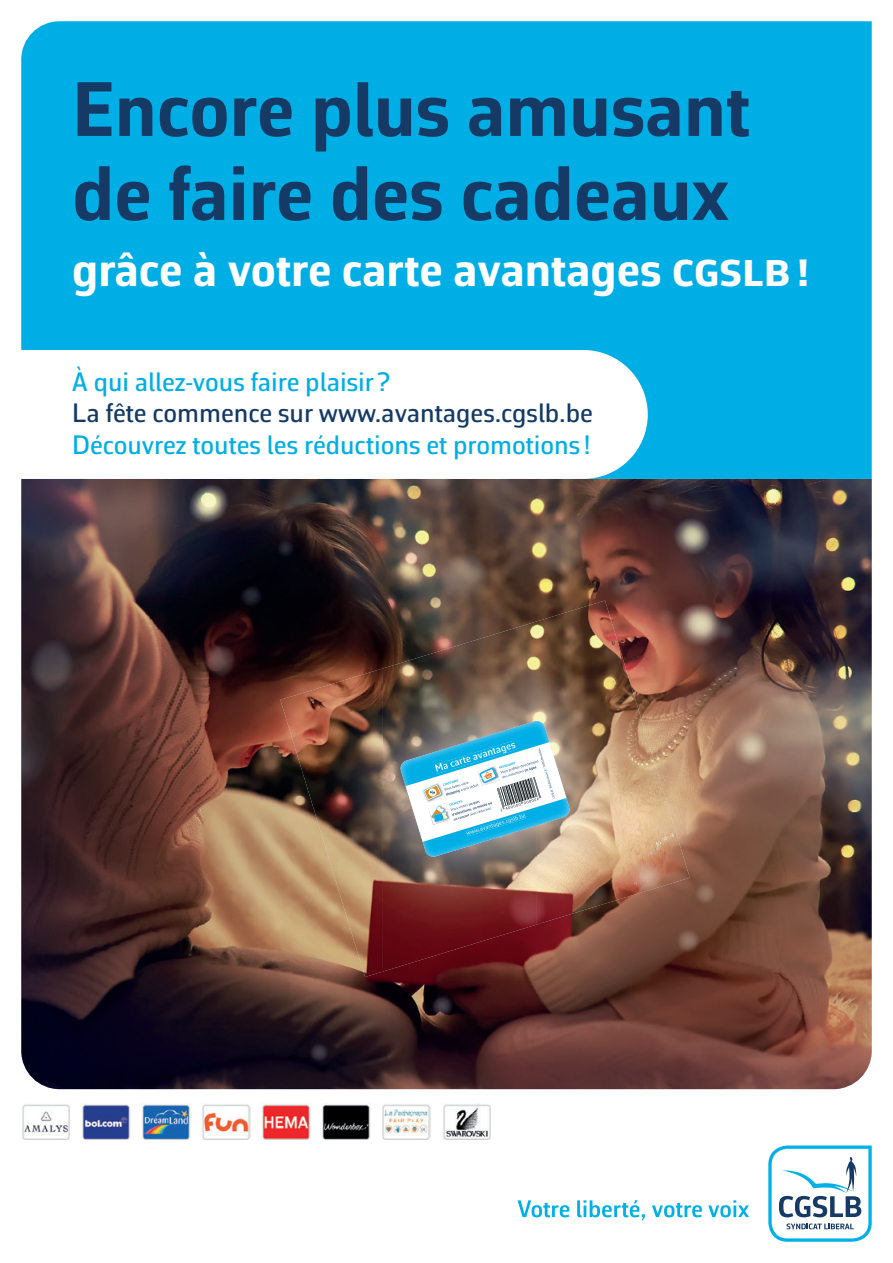
<style>
.page{position:relative;width:893px;height:1263px;background:#fff}
.page>*{position:absolute;margin:0;border:0;box-sizing:border-box;transform-origin:0 0}
.t1{font:700 78px/84px "Corbeau Pro";color:#143a65}
.t2{font:700 48.75px "Corbeau Pro";color:#fff}
.t3{font:500 27px "Corbeau Pro";color:#00aee6}
.t4{font:500 27px "Corbeau Pro";color:#143a65}
</style>
<div class="page">
<div style="left:21px;top:21px;width:851px;height:458px;background:#00aee6"></div>
<img style="left:21px;top:479px;width:851px;height:610px">
<img style="left:21px;top:1104px;width:49px;height:35px">
<img style="left:82px;top:1103px;width:48px;height:36px">
<img style="left:142px;top:1104px;width:48px;height:35px">
<img style="left:202px;top:1104px;width:48px;height:35px">
<img style="left:262px;top:1103px;width:48px;height:36px">
<img style="left:322px;top:1103px;width:49px;height:36px">
<img style="left:382px;top:1104px;width:49px;height:35px">
<img style="left:443px;top:1104px;width:48px;height:35px">
<svg style="left:768px;top:1145px;width:104px;height:97px"></svg>
<svg style="left:518px;top:1200px;width:51px;height:17px"></svg>
<svg style="left:577px;top:1200px;width:68px;height:20px"></svg>
<svg style="left:652px;top:1203px;width:50px;height:14px"></svg>
<svg style="left:708px;top:1200px;width:41px;height:17px"></svg>
<img style="left:382px;top:600px;width:257px;height:162px">
<img style="left:280px;top:668px;width:103px;height:202px">
<img style="left:639px;top:710px;width:51px;height:183px">
<img style="left:382px;top:762px;width:103px;height:210px">
<img style="left:537px;top:762px;width:102px;height:161px">
<img style="left:485px;top:857px;width:52px;height:83px">
<img style="left:332px;top:869px;width:51px;height:108px">
<svg style="left:536px;top:923px;width:6px;height:2px"></svg>
<img style="left:401px;top:742px;width:165px;height:109px">
<img style="left:401px;top:721px;width:148px;height:65px">
<img style="left:435px;top:741px;width:81px;height:33px">
<img style="left:423px;top:798px;width:146px;height:59px">
<img style="left:466px;top:813px;width:60px;height:23px">
<svg style="left:550px;top:788px;width:5px;height:11px"></svg>
<img style="left:544px;top:769px;width:8px;height:20px">
<img style="left:538px;top:748px;width:8px;height:20px">
<img style="left:497px;top:788px;width:1px;height:20px">
<img style="left:498px;top:788px;width:2px;height:19px">
<img style="left:500px;top:787px;width:2px;height:11px">
<img style="left:502px;top:786px;width:1px;height:12px">
<img style="left:503px;top:786px;width:1px;height:12px">
<img style="left:504px;top:786px;width:1px;height:12px">
<img style="left:505px;top:785px;width:2px;height:13px">
<img style="left:507px;top:785px;width:1px;height:13px">
<img style="left:508px;top:784px;width:2px;height:14px">
<img style="left:510px;top:784px;width:1px;height:14px">
<img style="left:511px;top:784px;width:1px;height:14px">
<img style="left:512px;top:783px;width:1px;height:15px">
<img style="left:513px;top:783px;width:2px;height:15px">
<img style="left:515px;top:783px;width:1px;height:15px">
<img style="left:516px;top:782px;width:1px;height:16px">
<img style="left:517px;top:782px;width:2px;height:16px">
<img style="left:519px;top:781px;width:2px;height:17px">
<img style="left:521px;top:781px;width:1px;height:17px">
<img style="left:522px;top:780px;width:2px;height:18px">
<img style="left:524px;top:780px;width:1px;height:18px">
<img style="left:525px;top:779px;width:2px;height:19px">
<img style="left:527px;top:779px;width:1px;height:19px">
<img style="left:528px;top:777px;width:13px;height:21px">
<img style="left:530px;top:778px;width:1px;height:19px">
<img style="left:531px;top:778px;width:2px;height:19px">
<img style="left:533px;top:777px;width:7px;height:21px">
<img style="left:500px;top:798px;width:37px;height:14px">
<img style="left:442px;top:779px;width:17px;height:4px">
<img style="left:444px;top:781px;width:25px;height:8px">
<img style="left:447px;top:789px;width:13px;height:7px">
<img style="left:459px;top:783px;width:20px;height:9px">
<img style="left:449px;top:800px;width:14px;height:3px">
<img style="left:450px;top:803px;width:2px;height:8px">
<svg style="left:468px;top:800px;width:12px;height:1px"></svg>
<img style="left:452px;top:801px;width:40px;height:15px">
<img style="left:453px;top:814px;width:16px;height:7px">
<img style="left:469px;top:807px;width:22px;height:9px">
<img style="left:500px;top:760px;width:39px;height:14px">
<img style="left:502px;top:769px;width:22px;height:9px">
<svg style="left:524px;top:765px;width:13px;height:7px"></svg>
<img style="left:422px;top:783px;width:22px;height:20px">
<img style="left:424px;top:785px;width:17px;height:15px">
<img style="left:425px;top:786px;width:15px;height:13px">
<img style="left:428px;top:803px;width:22px;height:22px">
<svg style="left:429px;top:788px;width:18px;height:34px"></svg>
<img style="left:433px;top:812px;width:15px;height:10px">
<img style="left:478px;top:766px;width:22px;height:20px">
<img style="left:480px;top:768px;width:17px;height:15px">
<svg style="left:481px;top:772px;width:11px;height:7px"></svg>
<svg style="left:21px;top:350px;width:627px;height:129px"></svg>
<h1 class="t1" style="left:72px;top:66px;width:679px">Encore plus amusant de faire des cadeaux</h1>
<h2 class="t2" style="left:72px;top:237px;width:739px">grâce à votre carte avantages cgslb !</h2>
<p class="t3" style="left:72px;top:364px;width:320px">À qui allez-vous faire plaisir ?</p>
<p class="t4" style="left:72px;top:395px;width:522px">La fête commence sur www.avantages.cgslb.be</p>
<p class="t3" style="left:72px;top:427px;width:520px">Découvrez toutes les réductions et promotions !</p>
</div>
